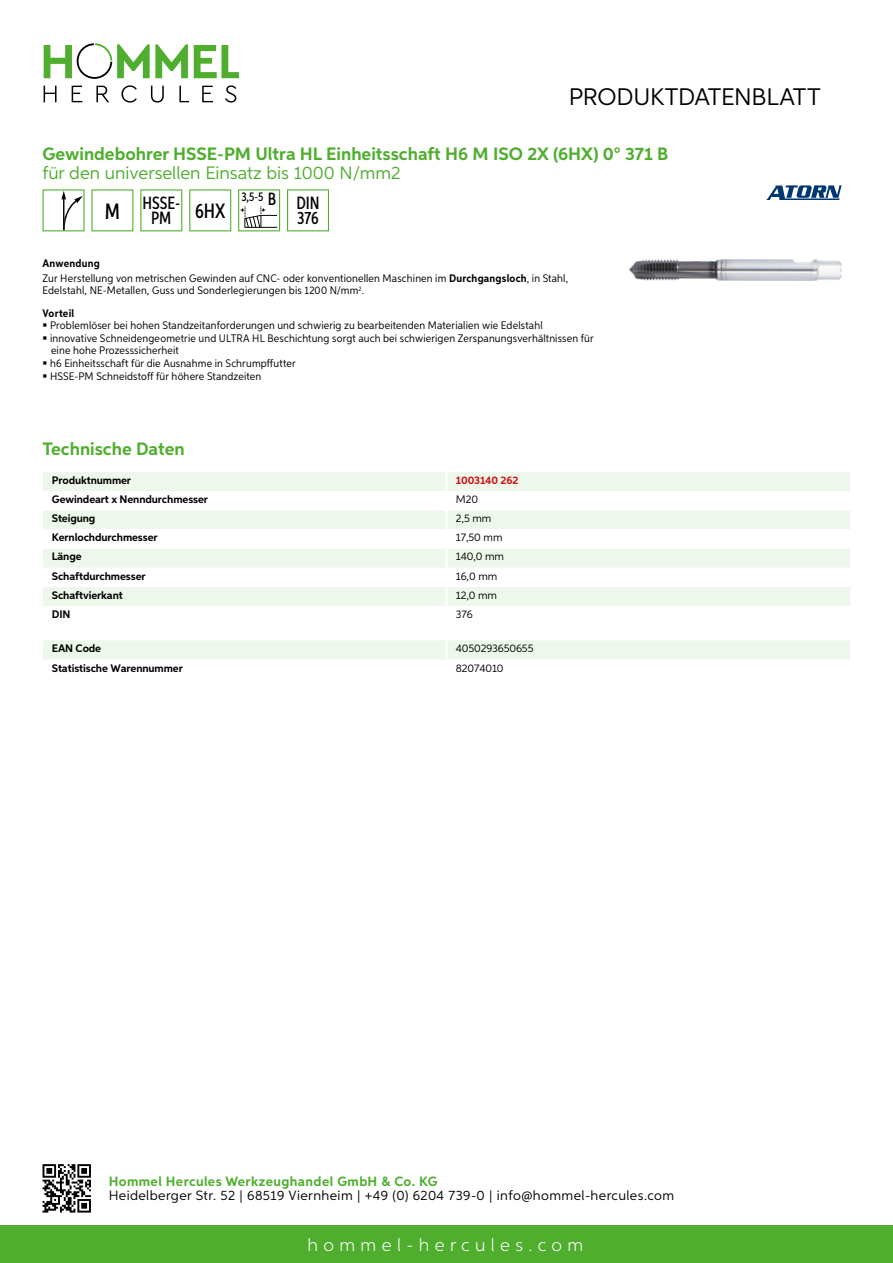
<style>
.page{position:relative;width:893px;height:1263px;background:#fff}
.page>*{position:absolute;margin:0;border:0;box-sizing:border-box;transform-origin:0 0}
.t1{font:24px "Aspira";letter-spacing:-.01em;color:#000}
.t2{font:500 20.7px "Aspira XX Nar";color:#000}
.t3{font:700 18px "Aspira";color:#50ae2f}
.t4{font:18px "Aspira";color:#50ae2f}
.t5{font:300 18px "Aspira";letter-spacing:.3em;color:#fff}
.t6{font:500 17.85px "Aspira XX Nar";color:#000}
.t7{font:13.5px "Aspira";letter-spacing:.03em;color:#000}
.t8{font:700 13.5px "Aspira";letter-spacing:.03em;color:#50ae2f}
.t9{font:500 12.6px "Aspira XX Nar";color:#000}
.t10{font:10.95px/12.6px "Aspira Nar";letter-spacing:.015em;color:#000}
.t11{font:700 10.95px "Aspira";letter-spacing:-.01em;color:#000}
.t12{font:10.95px "Aspira";letter-spacing:-.01em;color:#000}
.t13{font:700 10.95px "Aspira";letter-spacing:-.01em;color:#cd1013}
.s1{font-size:22.2px}
.s2{font-size:17.85px}
.s3{font-weight:700}
</style>
<div class="page">
<div style="left:0;top:1226px;width:893px;height:37px;background:#50ae2f"></div>
<svg style="left:43px;top:1164px;width:48px;height:48px"></svg>
<svg style="left:194px;top:45px;width:45px;height:33px"></svg>
<svg style="left:44px;top:43px;width:144px;height:36px"></svg>
<svg style="left:44px;top:86px;width:13px;height:16px"></svg>
<svg style="left:72px;top:86px;width:10px;height:16px"></svg>
<svg style="left:96px;top:86px;width:13px;height:16px"></svg>
<svg style="left:121px;top:85px;width:16px;height:18px"></svg>
<svg style="left:151px;top:86px;width:13px;height:17px"></svg>
<svg style="left:179px;top:86px;width:10px;height:16px"></svg>
<svg style="left:202px;top:86px;width:11px;height:16px"></svg>
<svg style="left:225px;top:85px;width:11px;height:18px"></svg>
<div style="left:43px;top:472px;width:807px;height:19px;background:#eef7eb"></div>
<svg style="left:43px;top:510px;width:807px;height:96px;fill:#eef7eb"></svg>
<hr style="left:445px;top:472px;width:3px;height:19px;background:#fff">
<hr style="left:445px;top:510px;width:3px;height:19px;background:#fff">
<hr style="left:445px;top:529px;width:3px;height:19px;background:#fff">
<hr style="left:445px;top:548px;width:3px;height:20px;background:#fff">
<hr style="left:445px;top:568px;width:3px;height:19px;background:#fff">
<hr style="left:445px;top:587px;width:3px;height:19px;background:#fff">
<div style="left:43px;top:640px;width:807px;height:19px;background:#eef7eb"></div>
<svg style="left:43px;top:189px;width:42px;height:42px"></svg>
<svg style="left:91px;top:189px;width:42px;height:42px"></svg>
<svg style="left:140px;top:189px;width:42px;height:42px"></svg>
<svg style="left:189px;top:189px;width:42px;height:42px"></svg>
<svg style="left:238px;top:189px;width:42px;height:42px"></svg>
<svg style="left:287px;top:189px;width:42px;height:42px"></svg>
<img style="left:629px;top:259px;width:213px;height:21px">
<svg style="left:766px;top:185px;width:76px;height:15px"></svg>
<h1 class="t1" style="left:569px;top:82px;width:253px">Produktdatenblatt</h1>
<h3 class="t3" style="left:43px;top:142px;width:627px">Gewindebohrer HSSE-PM Ultra HL Einheitsschaft H6 M ISO 2X (6HX) 0° 371 B</h3>
<h3 class="t4" style="left:43px;top:162px;width:360px">für den universellen Einsatz bis 1000 N/mm2</h3>
<h3 class="t6" style="left:105px;top:192px;width:77px"><span class="s1">M</span> HSSE-</h3>
<h2 class="t2" style="left:151px;top:198px;width:76px"><sub>PM</sub> 6HX</h2>
<p class="t9" style="left:241px;top:189px;width:80px">3,5-5 <span class="s2">B DIN</span></p>
<h3 class="t6" style="left:297px;top:207px;width:23px">376</h3>
<p class="t10" style="left:43px;top:256px;width:527px;line-height:15.1px"><span class="s3">Anwendung<br></span>Zur Herstellung von metrischen Gewinden auf CNC- oder konventionellen Maschinen im <span class="s3">Durchgangsloch</span>, in Stahl,</p>
<p class="t10" style="left:43px;top:279px;width:323px;line-height:22.2px">Edelstahl, NE-Metallen, Guss und Sonderlegierungen bis 1200 N/mm<sup>2</sup>.<br><span class="s3">Vorteil</span></p>
<p class="t10" style="left:50px;top:319px;width:545px">Problemlöser bei hohen Standzeitanforderungen und schwierig zu bearbeitenden Materialien wie Edelstahl<br>innovative Schneidengeometrie und ULTRA HL Beschichtung sorgt auch bei schwierigen Zerspanungsverhältnissen für eine hohe Prozesssicherheit<br>h6 Einheitsschaft für die Ausnahme in Schrumpffutter<br>HSSE-PM Schneidstoff für höhere Standzeiten</p>
<h3 class="t3" style="left:43px;top:438px;width:144px">Technische Daten</h3>
<p class="t11" style="left:52px;top:473px;width:81px">Produktnummer</p>
<p class="t13" style="left:456px;top:473px;width:64px">1003140 262</p>
<p class="t11" style="left:52px;top:493px;width:158px">Gewindeart x Nenndurchmesser</p>
<p class="t12" style="left:456px;top:493px;width:24px">M20</p>
<p class="t11" style="left:52px;top:512px;width:45px">Steigung</p>
<p class="t12" style="left:456px;top:512px;width:37px">2,5 mm</p>
<p class="t11" style="left:52px;top:531px;width:107px">Kernlochdurchmesser</p>
<p class="t12" style="left:456px;top:531px;width:48px">17,50 mm</p>
<p class="t11" style="left:52px;top:550px;width:31px">Länge</p>
<p class="t12" style="left:456px;top:550px;width:50px">140,0 mm</p>
<p class="t11" style="left:52px;top:569px;width:95px">Schaftdurchmesser</p>
<p class="t12" style="left:456px;top:569px;width:43px">16,0 mm</p>
<p class="t11" style="left:52px;top:588px;width:72px">Schaftvierkant</p>
<p class="t12" style="left:456px;top:588px;width:43px">12,0 mm</p>
<p class="t11" style="left:52px;top:607px;width:20px">DIN</p>
<p class="t12" style="left:456px;top:607px;width:18px">376</p>
<p class="t11" style="left:52px;top:642px;width:51px">EAN Code</p>
<p class="t12" style="left:456px;top:642px;width:79px">4050293650655</p>
<p class="t11" style="left:52px;top:661px;width:132px">Statistische Warennummer</p>
<p class="t12" style="left:456px;top:661px;width:49px">82074010</p>
<p class="t8" style="left:109px;top:1172px;width:330px">Hommel Hercules Werkzeughandel GmbH &amp; Co. KG</p>
<p class="t7" style="left:109px;top:1187px;width:567px">Heidelberger Str. 52 | 68519 Viernheim | +49 (0) 6204 739-0 | info@hommel-hercules.com</p>
<h3 class="t5" style="left:307px;top:1234px;width:277px">hommel-hercules.com</h3>
</div>
